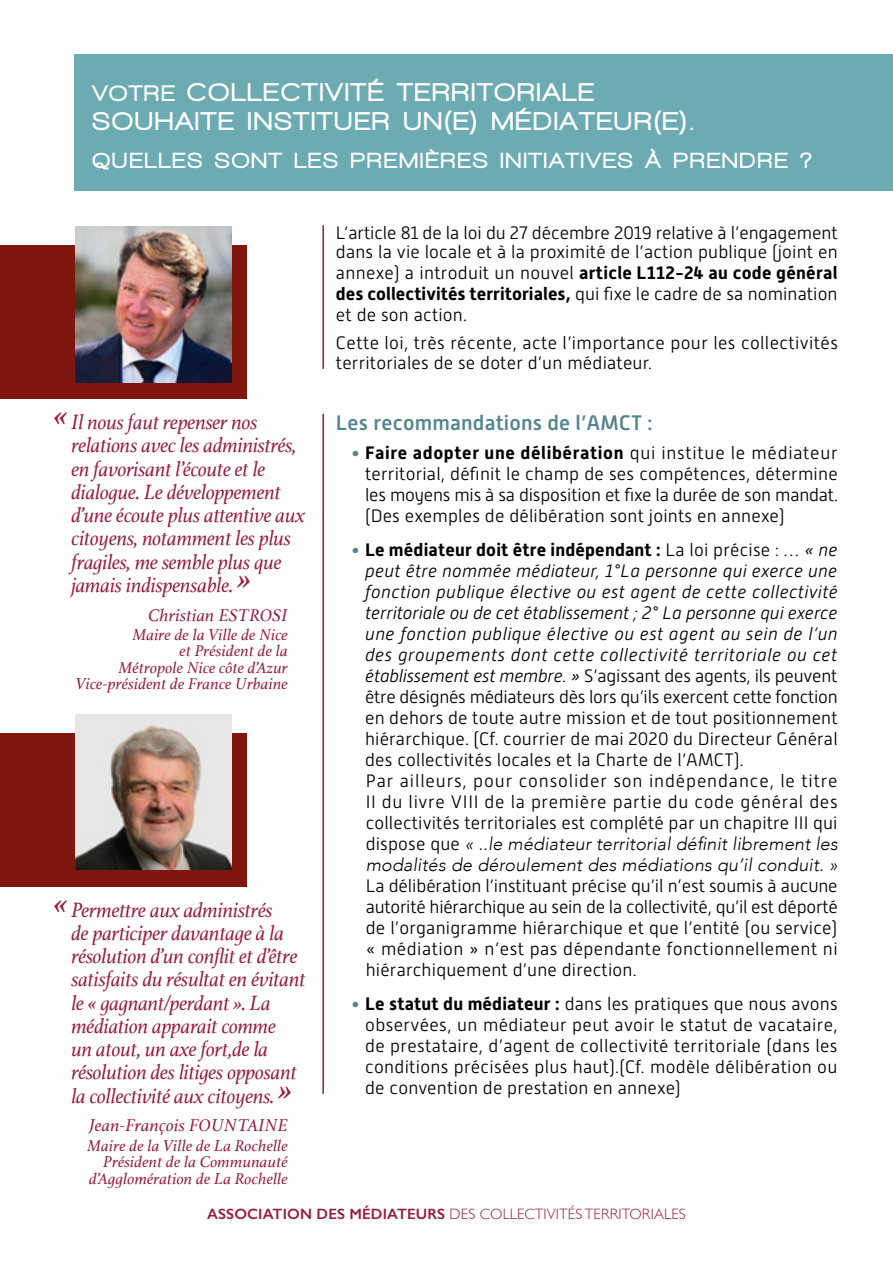
<style>
.page{position:relative;width:893px;height:1263px;background:#fff}
.page>*{position:absolute;margin:0;border:0;box-sizing:border-box;transform-origin:0 0}
.t1{font:900 26.4px/29.2px "Walkway";letter-spacing:.1em;color:#fff}
.t2{font:900 22.5px "Walkway";letter-spacing:.11em;color:#fff}
.t3{font:italic 21.75px/23.2px "Athelas";letter-spacing:-.01em;color:#971d3c;scale:.95 1}
.t4{font:500 21px "Alwyn New";letter-spacing:.01em;color:#54858d}
.t5{font:300 18px/21px "Alwyn New";letter-spacing:.01em;color:#000;text-align:justify}
.t6{font:italic 300 18px/21px "Alwyn New Rounded";letter-spacing:.03em;color:#000;text-align:justify}
.t7{font:italic 300 18px/21px "Avenir";letter-spacing:.01em;color:#000}
.t8{font:700 18px "Alwyn New";letter-spacing:.01em;color:#000}
.t9{font:italic 18px "Athelas";letter-spacing:.01em;color:#971d3c}
.t10{font:italic 16.5px/16.5px "Athelas";letter-spacing:.01em;color:#971d3c;text-align:right}
.t11{font:300 15px "Gill Sans";letter-spacing:.01em;color:#971d3c}
.s1{font-size:23.1px}
.s2{font-size:34.5px}
.s3{font-weight:700}
.s4{color:#54858d}
.s5{font-weight:300;color:#54858d}
.s6{font-weight:300}
.s7{font-family:"Alwyn New Rounded";font-weight:300;font-style:italic}
.s8{font-family:"Alwyn New Rounded";font-style:italic}
.s9{font-family:"Alwyn New";font-style:normal}
.s10{font-weight:600}
</style>
<div class="page">
<hr style="left:322px;top:414px;width:2px;height:680px;background:#971d3c">
<div style="left:74px;top:54px;width:819px;height:136px;background:#6cabb2"></div>
<hr style="left:322px;top:225px;width:2px;height:144px;background:#971d3c">
<div style="left:0;top:733px;width:247px;height:153px;background:#7f170e"></div>
<img style="left:76px;top:714px;width:155px;height:156px">
<div style="left:0;top:246px;width:247px;height:153px;background:#7f170e"></div>
<img style="left:76px;top:227px;width:155px;height:155px">
<h1 class="t1" style="left:93px;top:77px;width:603px"><span class="s1">VOTRE</span> COLLECTIVITÉ TERRITORIALE<br>SOUHAITE INSTITUER UN(E) MÉDIATEUR(E).</h1>
<p class="t2" style="left:93px;top:148px;width:721px">QUELLES SONT LES PREMIÈRES INITIATIVES À PRENDRE ?</p>
<p class="t3" style="left:71px;top:410px;width:248px;text-indent:-17px"><span class="s2">«</span> Il nous faut repenser nos relations avec les administrés, en favorisant l’écoute et le dialogue. Le développement d’une écoute plus attentive aux citoyens, notamment les plus fragiles, me semble plus que jamais indispensable. <span class="s2">»</span></p>
<p class="t9" style="left:148px;top:601px;width:141px">Christian ESTROSI</p>
<p class="t10" style="left:76px;top:626px;width:214px">Maire de la Ville de Nice<br>et Président de la<br>Métropole Nice côte d’Azur<br>Vice-président de France Urbaine</p>
<p class="t3" style="left:71px;top:897px;width:248px;text-indent:-17px"><span class="s2">«</span> Permettre aux administrés<br>de participer davantage à la résolution d’un conflit et d’être satisfaits du résultat en évitant le « gagnant/perdant ». La médiation apparait comme<br>un atout, un axe fort,de la résolution des litiges opposant la collectivité aux citoyens. <span class="s2">»</span></p>
<p class="t9" style="left:89px;top:1111px;width:200px">Jean-François FOUNTAINE</p>
<p class="t10" style="left:87px;top:1137px;width:202px">Maire de la Ville de La Rochelle<br>Président de la Communauté d’Agglomération de La Rochelle</p>
<p class="t5" style="left:336px;top:222px;width:503px">L’article 81 de la loi du 27 décembre 2019 relative à l’engagement dans la vie locale et à la proximité de l’action publique (joint en annexe) a introduit un nouvel <span class="s3">article L112-24 au code général des collectivités territoriales,</span> qui fixe le cadre de sa nomination et de son action.</p>
<p class="t5" style="left:336px;top:333px;width:504px;line-height:19.5px">Cette loi, très récente, acte l’importance pour les collectivités territoriales de se doter d’un médiateur.</p>
<p class="t4" style="left:336px;top:411px;width:318px">Les recommandations de l’AMCT :</p>
<p class="t5" style="left:365px;top:443px;width:474px;text-indent:-14px"><span class="s4">•</span> <span class="s3">Faire adopter une délibération</span> qui institue le médiateur territorial, définit le champ de ses compétences, détermine les moyens mis à sa disposition et fixe la durée de son mandat. (Des exemples de délibération sont joints en annexe)</p>
<p class="t8" style="left:351px;top:539px;width:488px"><span class="s5">•</span> Le médiateur doit être indépendant : <span class="s6">La loi précise : …</span> <span class="s7">« ne</span></p>
<p class="t6" style="left:365px;top:560px;width:474px">peut être nommée médiateur, 1°La personne qui exerce une fonction publique élective ou est agent de cette collectivité territoriale ou de cet établissement ; 2° La personne qui exerce une fonction publique élective ou est agent au sein de l’un des groupements dont cette collectivité territoriale ou cet</p>
<p class="t5" style="left:365px;top:665px;width:474px;text-align:left"><span class="s8">établissement est membre. »</span> S’agissant des agents, ils peuvent être désignés médiateurs dès lors qu’ils exercent cette fonction en dehors de toute autre mission et de tout positionnement hiérarchique. (Cf. courrier de mai 2020 du Directeur Général des collectivités locales et la Charte de l’AMCT).<br>Par ailleurs, pour consolider son indépendance, le titre II du livre VIII de la première partie du code général des collectivités territoriales est complété par un chapitre III qui</p>
<p class="t7" style="left:366px;top:833px;width:473px"><span class="s9">dispose que</span> « ..le médiateur territorial définit librement les modalités de déroulement des médiations qu’il conduit. »</p>
<p class="t5" style="left:366px;top:875px;width:474px">La délibération l’instituant précise qu’il n’est soumis à aucune autorité hiérarchique au sein de la collectivité, qu’il est déporté de l’organigramme hiérarchique et que l’entité (ou service) « médiation » n’est pas dépendante fonctionnellement ni hiérarchiquement d’une direction.</p>
<p class="t5" style="left:365px;top:993px;width:474px;text-indent:-14px"><span class="s4">•</span> <span class="s3">Le statut du médiateur :</span> dans les pratiques que nous avons observées, un médiateur peut avoir le statut de vacataire, de prestataire, d’agent de collectivité territoriale (dans les conditions précisées plus haut).(Cf. modèle délibération ou de convention de prestation en annexe)</p>
<p class="t11" style="left:207px;top:1202px;width:480px"><span class="s10">ASSOCIATION DES MÉDIATEURS</span> DES COLLECTIVITÉS TERRITORIALES</p>
</div>
